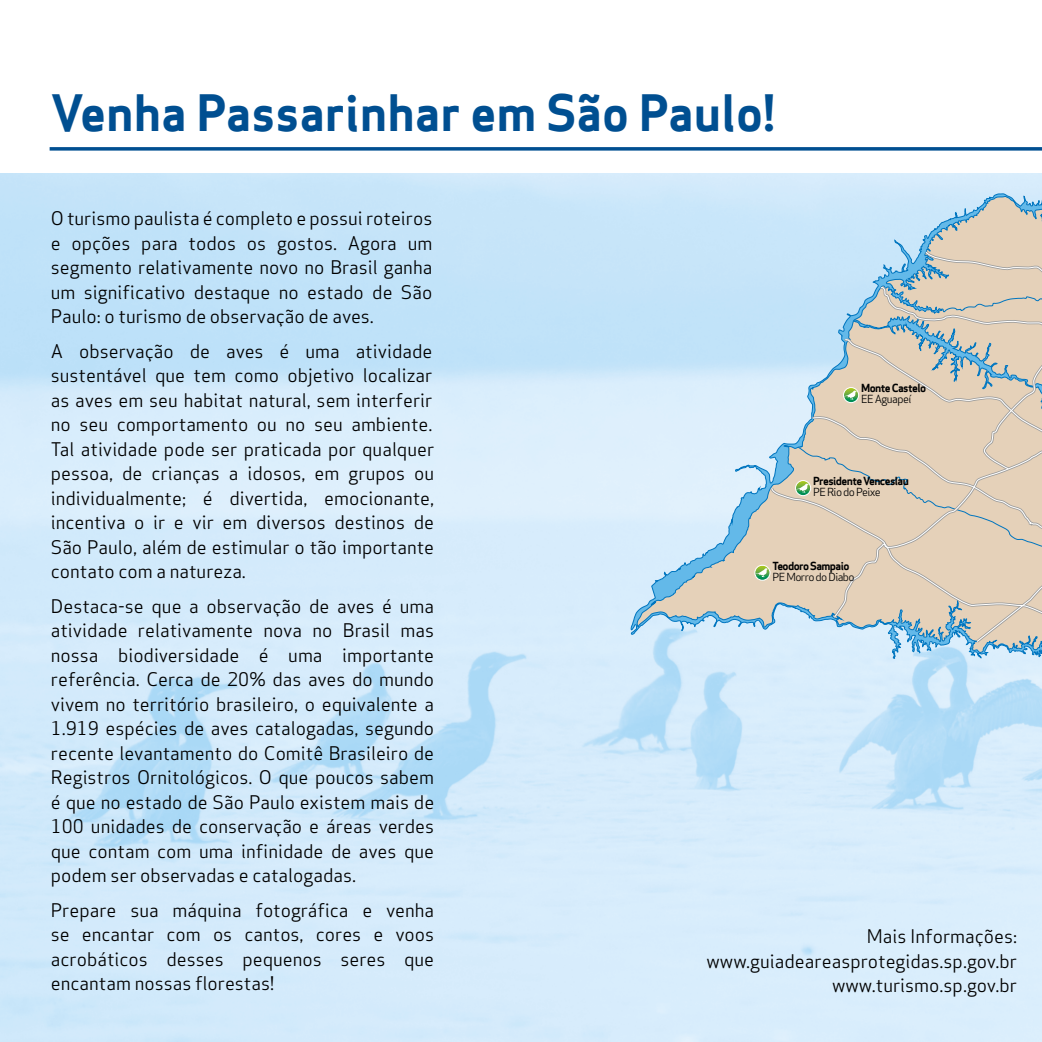
<style>
.page{position:relative;width:1042px;height:1042px;background:#fff}
.page>*{position:absolute;margin:0;border:0;box-sizing:border-box;transform-origin:0 0}
.t1{font:700 49px "Apex Sans";color:#004f91}
.t2{font:18.38px/24.5px "Apex Sans";color:#000;text-align:justify}
.t3{font:700 10.85px "Apex Sans";letter-spacing:-.055em;color:#000}
.t4{font:10.85px "Apex Sans";letter-spacing:-.055em;color:#000}
</style>
<div class="page">
<svg style="left:50px;top:147px;width:992px;height:4px"></svg>
<svg style="left:634px;top:659px;width:408px;height:317px;fill:#d8edfc"></svg>
<svg style="left:630px;top:188px;width:412px;height:471px"></svg>
<svg style="left:771px;top:487px;width:271px;height:258px"></svg>
<div style="left:795px;top:480px;width:16px;height:16px;border:1px solid #fff;border-radius:50%"></div>
<svg style="left:796px;top:248px;width:246px;height:397px"></svg>
<svg style="left:755px;top:565px;width:15px;height:15px"></svg>
<div style="left:754px;top:565px;width:16px;height:15px;border:1px solid #fff;border-radius:50%"></div>
<svg style="left:755px;top:568px;width:13px;height:9px"></svg>
<h1 class="t1" style="left:51px;top:81px;width:725px">Venha Passarinhar em São Paulo!</h1>
<p class="t2" style="left:51px;top:204px;width:383px">O turismo paulista é completo e possui roteiros e opções para todos os gostos. Agora um segmento relativamente novo no Brasil ganha um significativo destaque no estado de São Paulo: o turismo de observação de aves.</p>
<p class="t2" style="left:51px;top:337px;width:385px">A observação de aves é uma atividade sustentável que tem como objetivo localizar as aves em seu habitat natural, sem interferir no seu comportamento ou no seu ambiente.<br>Tal atividade pode ser praticada por qualquer pessoa, de crianças a idosos, em grupos ou individualmente; é divertida, emocionante, incentiva o ir e vir em diversos destinos de São Paulo, além de estimular o tão importante contato com a natureza.</p>
<p class="t2" style="left:51px;top:592px;width:385px">Destaca-se que a observação de aves é uma atividade relativamente nova no Brasil mas nossa biodiversidade é uma importante referência. Cerca de 20% das aves do mundo vivem no território brasileiro, o equivalente a 1.919 espécies de aves catalogadas, segundo recente levantamento do Comitê Brasileiro de Registros Ornitológicos. O que poucos sabem é que no estado de São Paulo existem mais de 100 unidades de conservação e áreas verdes que contam com uma infinidade de aves que podem ser observadas e catalogadas.</p>
<p class="t2" style="left:51px;top:896px;width:385px">Prepare sua máquina fotográfica e venha se encantar com os cantos, cores e voos acrobáticos desses pequenos seres que encantam nossas florestas!</p>
<p class="t3" style="left:861px;top:381px;width:66px">Monte Castelo</p>
<p class="t4" style="left:861px;top:390px;width:52px">EE Aguapeí</p>
<p class="t3" style="left:813px;top:474px;width:97px">Presidente Venceslau</p>
<p class="t4" style="left:813px;top:483px;width:69px">PE Rio do Peixe</p>
<p class="t3" style="left:772px;top:559px;width:78px">Teodoro Sampaio</p>
<p class="t4" style="left:772px;top:568px;width:84px">PE Morro do Diabo</p>
<p class="t2" style="left:706px;top:922px;width:312px;text-align:right">Mais Informações: www.guiadeareasprotegidas.sp.gov.br www.turismo.sp.gov.br</p>
</div>
